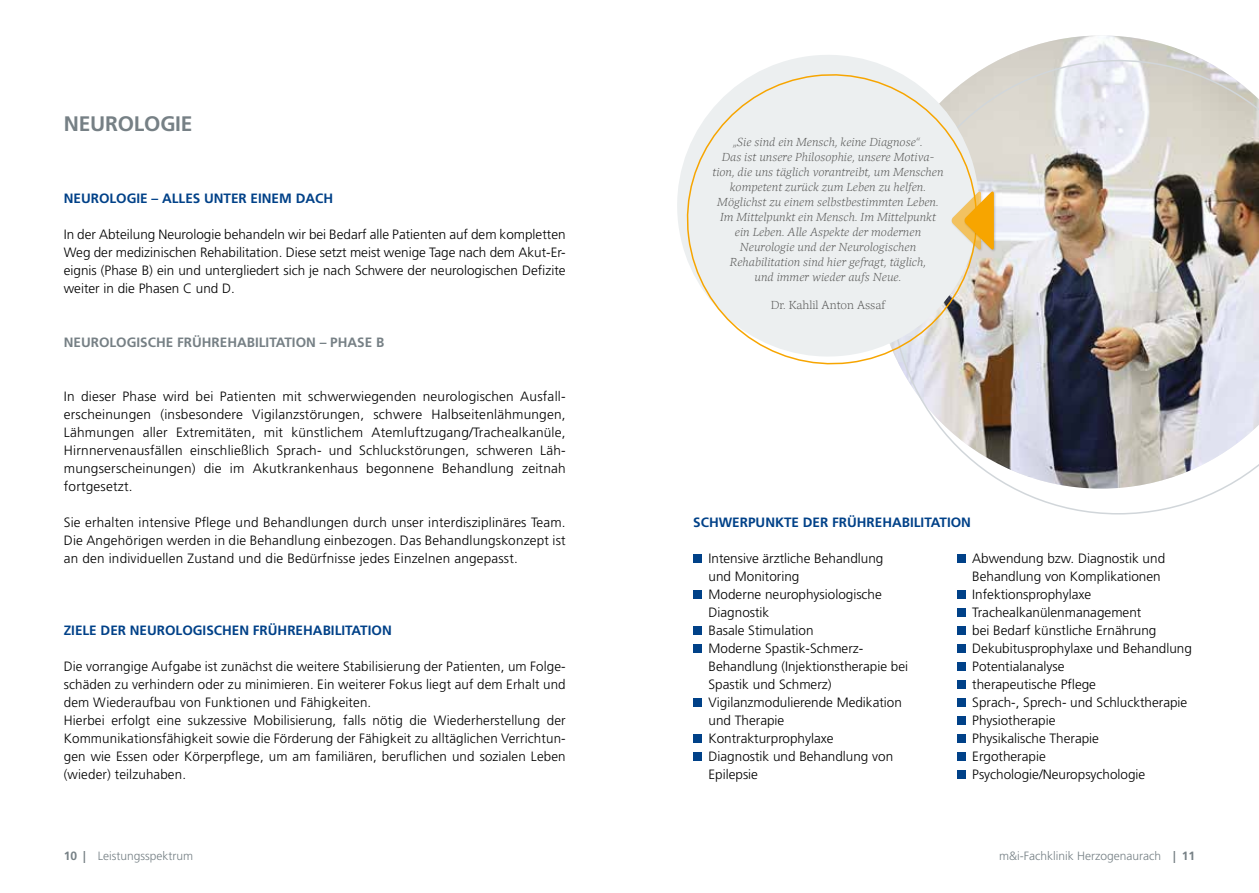
<style>
.page{position:relative;width:1259px;height:893px;background:#fff}
.page>*{position:absolute;margin:0;border:0;box-sizing:border-box;transform-origin:0 0}
.t1{font:700 21px "Frutiger LT Pro";letter-spacing:-.01em;color:#768085}
.t2{font:300 13.5px/18px "Frutiger LT Pro";color:#000;text-align:justify}
.t3{font:700 13.5px "Frutiger LT Pro";color:#004188}
.t4{font:700 13.5px "Frutiger LT Pro";color:#768085}
.t5{font:italic 300 12px/15px "Mundo Serif";color:#565655;text-align:center}
.t6{font:300 12px "Frutiger LT Pro";color:#768085}
.t7{font:300 12px "Mundo Serif";color:#565655}
.s1{font-weight:700}
</style>
<div class="page">
<img style="left:999px;top:35px;width:204px;height:25px">
<img style="left:903px;top:60px;width:356px;height:454px">
<div style="left:693px;top:554px;width:9px;height:9px;background:#004188"></div>
<div style="left:693px;top:590px;width:9px;height:9px;background:#004188"></div>
<div style="left:693px;top:626px;width:9px;height:9px;background:#004188"></div>
<div style="left:693px;top:644px;width:9px;height:9px;background:#004188"></div>
<div style="left:693px;top:698px;width:9px;height:9px;background:#004188"></div>
<div style="left:693px;top:734px;width:9px;height:9px;background:#004188"></div>
<div style="left:693px;top:752px;width:9px;height:9px;background:#004188"></div>
<div style="left:957px;top:554px;width:8px;height:9px;background:#004188"></div>
<div style="left:957px;top:590px;width:8px;height:9px;background:#004188"></div>
<div style="left:957px;top:608px;width:8px;height:9px;background:#004188"></div>
<div style="left:957px;top:626px;width:8px;height:9px;background:#004188"></div>
<div style="left:957px;top:644px;width:8px;height:9px;background:#004188"></div>
<div style="left:957px;top:662px;width:8px;height:9px;background:#004188"></div>
<div style="left:957px;top:680px;width:8px;height:9px;background:#004188"></div>
<div style="left:957px;top:698px;width:8px;height:9px;background:#004188"></div>
<div style="left:957px;top:716px;width:8px;height:9px;background:#004188"></div>
<div style="left:957px;top:734px;width:8px;height:9px;background:#004188"></div>
<div style="left:957px;top:752px;width:8px;height:9px;background:#004188"></div>
<div style="left:957px;top:770px;width:8px;height:9px;background:#004188"></div>
<svg style="left:677px;top:55px;width:311px;height:311px"></svg>
<svg style="left:679px;top:66px;width:306px;height:306px;background:#ecedeb"></svg>
<div style="left:950px;top:191px;width:33px;height:61px;background:#eceff0"></div>
<div style="left:963px;top:191px;width:33px;height:61px;background:#000;opacity:.2"></div>
<svg style="left:951px;top:191px;width:43px;height:59px"></svg>
<h1 class="t1" style="left:64px;top:111px;width:130px">NEUROLOGIE</h1>
<p class="t3" style="left:64px;top:190px;width:271px">NEUROLOGIE – ALLES UNTER EINEM DACH</p>
<p class="t2" style="left:64px;top:225px;width:503px">In der Abteilung Neurologie behandeln wir bei Bedarf alle Patienten auf dem kompletten Weg der medizinischen Rehabilitation. Diese setzt meist wenige Tage nach dem Akut-Er&shy;eignis (Phase B) ein und untergliedert sich je nach Schwere der neurologischen Defizite weiter in die Phasen C und D.</p>
<p class="t4" style="left:64px;top:334px;width:322px">NEUROLOGISCHE FRÜHREHABILITATION – PHASE B</p>
<p class="t2" style="left:64px;top:387px;width:503px">In dieser Phase wird bei Patienten mit schwerwiegenden neurologischen Ausfall&shy;erscheinungen (insbesondere Vigilanzstörungen, schwere Halbseitenlähmungen, Lähmungen aller Extremitäten, mit künstlichem Atemluftzugang/Trachealkanüle, Hirnnervenausfällen einschließlich Sprach- und Schluckstörungen, schweren Läh&shy;mungserscheinungen) die im Akutkrankenhaus begonnene Behandlung zeitnah fortgesetzt.</p>
<p class="t2" style="left:64px;top:513px;width:503px">Sie erhalten intensive Pflege und Behandlungen durch unser interdisziplinäres Team.<br>Die Angehörigen werden in die Behandlung einbezogen. Das Behandlungskonzept ist an den individuellen Zustand und die Bedürfnisse jedes Einzelnen angepasst.</p>
<p class="t3" style="left:64px;top:622px;width:329px">ZIELE DER NEUROLOGISCHEN FRÜHREHABILITATION</p>
<p class="t2" style="left:64px;top:657px;width:503px;text-align:left">Die vorrangige Aufgabe ist zunächst die weitere Stabilisierung der Patienten, um Folge&shy;schäden zu verhindern oder zu minimieren. Ein weiterer Fokus liegt auf dem Erhalt und dem Wiederaufbau von Funktionen und Fähigkeiten.<br>Hierbei erfolgt eine sukzessive Mobilisierung, falls nötig die Wiederherstellung der Kommunikationsfähigkeit sowie die Förderung der Fähigkeit zu alltäglichen Verrichtun&shy;gen wie Essen oder Körperpflege, um am familiären, beruflichen und sozialen Leben (wieder) teilzuhaben.</p>
<p class="t5" style="left:712px;top:134px;width:233px">„Sie sind ein Mensch, keine Diagnose“.<br>Das ist unsere Philosophie, unsere Motiva&shy;tion, die uns täglich vorantreibt, um Menschen kompetent zurück zum Leben zu helfen.<br>Möglichst zu einem selbstbestimmten Leben.<br>Im Mittelpunkt ein Mensch. Im Mittelpunkt ein Leben. Alle Aspekte der modernen Neurologie und der Neurologischen Rehabilitation sind hier gefragt, täglich,<br>und immer wieder aufs Neue.</p>
<p class="t7" style="left:771px;top:297px;width:116px">Dr. Kahlil Anton Assaf</p>
<p class="t3" style="left:693px;top:514px;width:279px">SCHWERPUNKTE DER FRÜHREHABILITATION</p>
<p class="t2" style="left:708px;top:549px;width:201px;text-align:left">Intensive ärztliche Behandlung und Monitoring<br>Moderne neurophysiologische<br>Diagnostik<br>Basale Stimulation<br>Moderne Spastik-Schmerz-<br>Behandlung (Injektionstherapie bei<br>Spastik und Schmerz)<br>Vigilanzmodulierende Medikation und Therapie<br>Kontrakturprophylaxe<br>Diagnostik und Behandlung von<br>Epilepsie</p>
<p class="t2" style="left:972px;top:549px;width:221px;text-align:left">Abwendung bzw. Diagnostik und<br>Behandlung von Komplikationen<br>Infektionsprophylaxe<br>Trachealkanülenmanagement<br>bei Bedarf künstliche Ernährung<br>Dekubitusprophylaxe und Behandlung<br>Potentialanalyse<br>therapeutische Pflege<br>Sprach-, Sprech- und Schlucktherapie<br>Physiotherapie<br>Physikalische Therapie<br>Ergotherapie<br>Psychologie/Neuropsychologie</p>
<p class="t6" style="left:64px;top:848px;width:131px"><span class="s1">10 |</span> Leistungsspektrum</p>
<p class="t6" style="left:999px;top:848px;width:198px">m&amp;i-Fachklinik Herzogenaurach <span class="s1">| 11</span></p>
</div>
